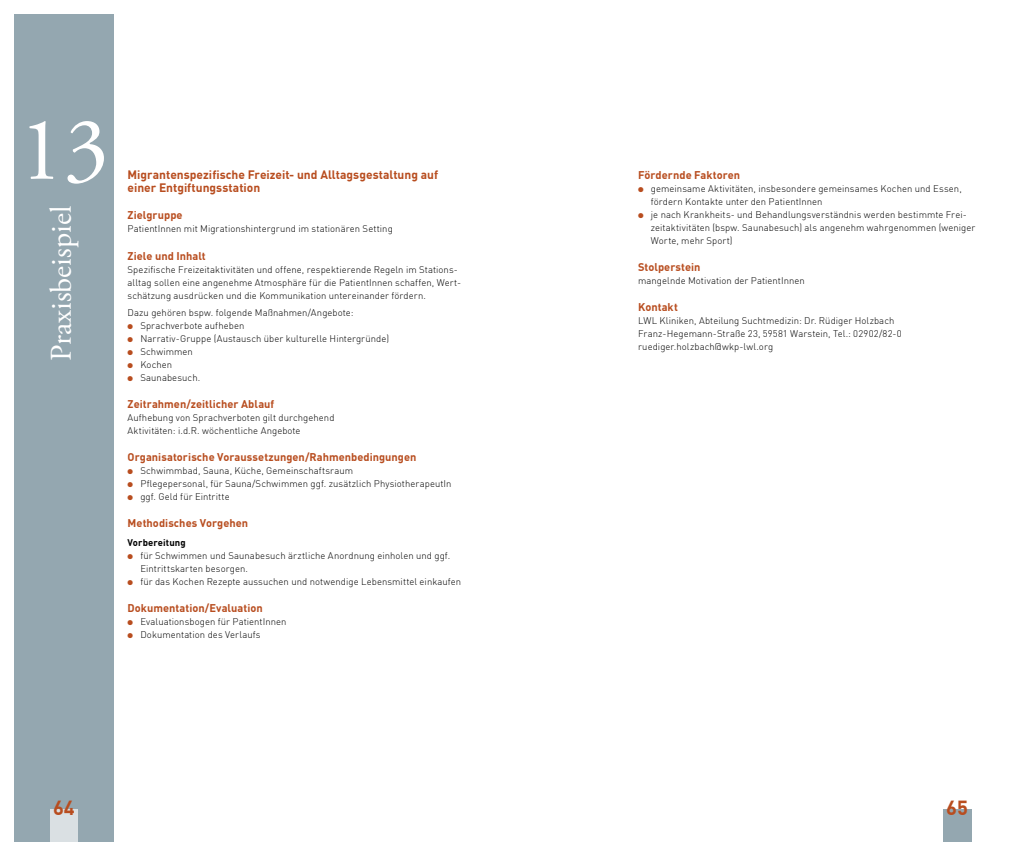
<style>
.page{position:relative;width:1021px;height:842px;background:#fff}
.page>*{position:absolute;margin:0;border:0;box-sizing:border-box;transform-origin:0 0}
.t1{font:90px "Adobe Garamond Pro";color:#fff}
.t2{font:30px "Adobe Garamond Pro";color:#fff}
.t3{font:700 20px "DIN Offc";color:#b84d1f}
.t4{font:700 12px/13px "DIN Offc";color:#b84d1f}
.t5{font:700 11px "DIN Offc";letter-spacing:.005em;color:#b84d1f}
.t6{font:300 9.5px/13px "DIN Offc";letter-spacing:.005em;color:#000}
.t7{font:700 9.5px "DIN Offc";letter-spacing:.01em;color:#000}
.s1{color:#b84d1f}
</style>
<div class="page">
<div style="left:14px;top:14px;width:99px;height:828px;background:#94a7b0"></div>
<div style="left:50px;top:809px;width:28px;height:33px;background:#dae0e3"></div>
<div style="left:943px;top:809px;width:28px;height:33px;background:#94a7b0"></div>
<h1 class="t1" style="left:19px;top:96px;width:91px">13</h1>
<h2 class="t2" style="left:43px;top:360px;width:156px;rotate:-90deg">Praxisbeispiel</h2>
<p class="t4" style="left:128px;top:168px;width:312px">Migrantenspezifische Freizeit- und Alltagsgestaltung auf einer Entgiftungsstation</p>
<p class="t5" style="left:128px;top:208px;width:56px">Zielgruppe</p>
<p class="t6" style="left:128px;top:222px;width:267px">PatientInnen mit Migrationshintergrund im stationären Setting</p>
<p class="t5" style="left:128px;top:248px;width:80px">Ziele und Inhalt</p>
<p class="t6" style="left:128px;top:263px;width:335px">Spezifische Freizeitaktivitäten und offene, respektierende Regeln im Stations&shy;alltag sollen eine angenehme Atmosphäre für die PatientInnen schaffen, Wert&shy;schätzung ausdrücken und die Kommunikation untereinander fördern.</p>
<p class="t6" style="left:128px;top:306px;width:227px">Dazu gehören bspw. folgende Maßnahmen/Angebote:</p>
<p class="t6" style="left:128px;top:319px;width:118px"><span class="s1">●</span> Sprachverbote aufheben</p>
<p class="t6" style="left:128px;top:332px;width:263px"><span class="s1">●</span> Narrativ-Gruppe (Austausch über kulturelle Hintergründe)</p>
<p class="t6" style="left:128px;top:345px;width:67px"><span class="s1">●</span> Schwimmen</p>
<p class="t6" style="left:128px;top:358px;width:46px"><span class="s1">●</span> Kochen</p>
<p class="t6" style="left:128px;top:371px;width:74px"><span class="s1">●</span> Saunabesuch.</p>
<p class="t5" style="left:128px;top:397px;width:148px">Zeitrahmen/zeitlicher Ablauf</p>
<p class="t6" style="left:128px;top:411px;width:208px">Aufhebung von Sprachverboten gilt durchgehend<br>Aktivitäten: i.d.R. wöchentliche Angebote</p>
<p class="t5" style="left:128px;top:450px;width:290px">Organisatorische Voraussetzungen/Rahmenbedingungen</p>
<p class="t6" style="left:128px;top:464px;width:227px"><span class="s1">●</span> Schwimmbad, Sauna, Küche, Gemeinschaftsraum</p>
<p class="t6" style="left:128px;top:477px;width:325px"><span class="s1">●</span> Pflegepersonal, für Sauna/Schwimmen ggf. zusätzlich PhysiotherapeutIn</p>
<p class="t6" style="left:128px;top:490px;width:103px"><span class="s1">●</span> ggf. Geld für Eintritte</p>
<p class="t5" style="left:128px;top:516px;width:122px">Methodisches Vorgehen</p>
<p class="t7" style="left:128px;top:536px;width:60px">Vorbereitung</p>
<p class="t6" style="left:140px;top:549px;width:311px;text-indent:-13px"><span class="s1">●</span> für Schwimmen und Saunabesuch ärztliche Anordnung einholen und ggf.<br>Eintrittskarten besorgen.</p>
<p class="t6" style="left:128px;top:575px;width:335px"><span class="s1">●</span> für das Kochen Rezepte aussuchen und notwendige Lebensmittel einkaufen</p>
<p class="t5" style="left:128px;top:601px;width:137px">Dokumentation/Evaluation</p>
<p class="t6" style="left:128px;top:615px;width:160px"><span class="s1">●</span> Evaluationsbogen für PatientInnen</p>
<p class="t6" style="left:128px;top:628px;width:134px"><span class="s1">●</span> Dokumentation des Verlaufs</p>
<p class="t5" style="left:638px;top:167px;width:103px">Fördernde Faktoren</p>
<p class="t6" style="left:651px;top:181px;width:312px;text-indent:-13px"><span class="s1">●</span> gemeinsame Aktivitäten, insbesondere gemeinsames Kochen und Essen, fördern Kontakte unter den PatientInnen</p>
<p class="t6" style="left:651px;top:207px;width:326px;text-indent:-13px"><span class="s1">●</span> je nach Krankheits- und Behandlungsverständnis werden bestimmte Frei&shy;zeitaktivitäten (bspw. Saunabesuch) als angenehm wahrgenommen (weniger<br>Worte, mehr Sport)</p>
<p class="t5" style="left:638px;top:259px;width:64px">Stolperstein</p>
<p class="t6" style="left:638px;top:274px;width:168px">mangelnde Motivation der PatientInnen</p>
<p class="t5" style="left:638px;top:300px;width:41px">Kontakt</p>
<p class="t6" style="left:638px;top:314px;width:265px">LWL Kliniken, Abteilung Suchtmedizin: Dr. Rüdiger Holzbach<br>Franz-Hegemann-Straße 23, 59581 Warstein, Tel.: 02902/82-0 ruediger.holzbach@wkp-lwl.org</p>
<h3 class="t3" style="left:53px;top:794px;width:23px">64</h3>
<h3 class="t3" style="left:946px;top:794px;width:23px">65</h3>
</div>
